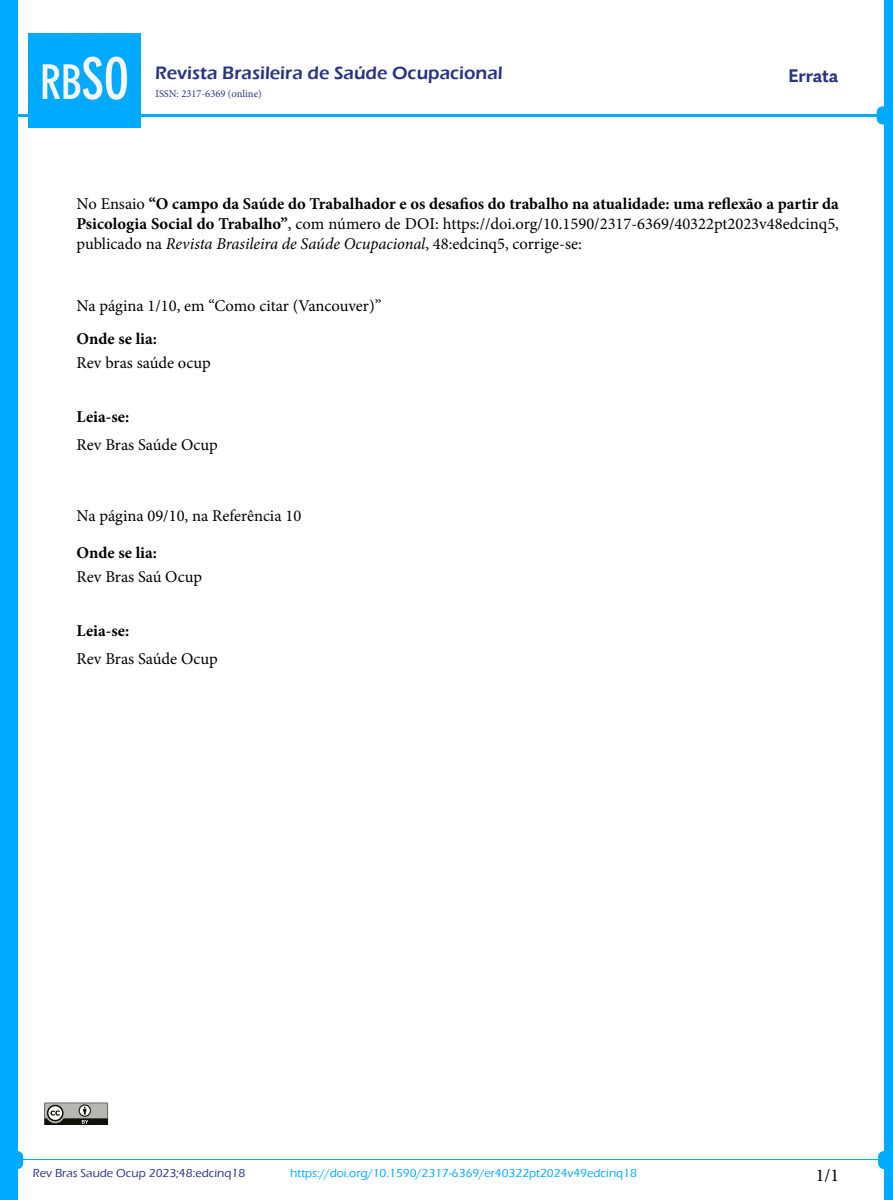
<style>
.page{position:relative;width:893px;height:1200px;background:#fff}
.page>*{position:absolute;margin:0;border:0;box-sizing:border-box;transform-origin:0 0}
.t1{font:600 18.45px "Eras ITC";color:#283583}
.Seção{font:700 18px "Quire Sans";color:#283583}
.t2{font:18px "Minion Pro";color:#000}
.corpo_de_texto{font:16.5px/19.8px "Minion Pro";color:#000;text-align:justify}
.corpo_de_texto-2{font:700 16.5px "Minion Pro";letter-spacing:.005em;color:#000}
.t3{font:500 12px "Eras ITC";color:#0af}
.t4{font:500 12px "Eras ITC";color:#283583}
.t5{font:10.5px "Minion Pro";color:#283583}
.s1{font-weight:700}
.s2{font-style:italic}
</style>
<div class="page">
<div style="left:884px;top:0;width:9px;height:1199px;background:#0af"></div>
<hr style="left:18px;top:1158px;width:875px;height:1px;background:#0af">
<svg style="left:17px;top:1150px;width:6px;height:18px"></svg>
<svg style="left:878px;top:1151px;width:6px;height:17px"></svg>
<div style="left:0;top:0;width:17px;height:1199px;background:#0af"></div>
<hr style="left:0;top:115px;width:885px;height:2px;background:#0af">
<div style="left:877px;top:106px;width:16px;height:18px;background:#0af;border-radius:6px"></div>
<img style="left:29px;top:34px;width:112px;height:94px">
<div style="left:36px;top:102px;width:96px;height:20px;background:#0af"></div>
<svg style="left:44px;top:1102px;width:65px;height:23px"></svg>
<p class="t1" style="left:155px;top:63px;width:349px">Revista Brasileira de Saúde Ocupacional</p>
<p class="t5" style="left:155px;top:87px;width:108px">ISSN: 2317-6369 (online)</p>
<p class="Seção" style="left:789px;top:64px;width:51px">Errata</p>
<p class="corpo_de_texto" style="left:77px;top:194px;width:764px">No Ensaio <span class="s1">“O campo da Saúde do Trabalhador e os desafios do trabalho na atualidade: uma reflexão a partir da Psicologia Social do Trabalho”</span>, com número de DOI: https://doi.org/10.1590/2317-6369/40322pt2023v48edcinq5, publicado na <span class="s2">Revista Brasileira de Saúde Ocupacional</span>, 48:edcinq5, corrige-se:</p>
<p class="corpo_de_texto" style="left:77px;top:296px;width:306px">Na página 1/10, em “Como citar (Vancouver)”</p>
<p class="corpo_de_texto-2" style="left:77px;top:327px;width:82px">Onde se lia:</p>
<p class="corpo_de_texto" style="left:77px;top:352px;width:136px">Rev bras saúde ocup</p>
<p class="corpo_de_texto-2" style="left:77px;top:404px;width:54px">Leia-se:</p>
<p class="corpo_de_texto" style="left:77px;top:435px;width:143px">Rev Bras Saúde Ocup</p>
<p class="corpo_de_texto" style="left:77px;top:505px;width:226px">Na página 09/10, na Referência 10</p>
<p class="corpo_de_texto-2" style="left:77px;top:540px;width:82px">Onde se lia:</p>
<p class="corpo_de_texto" style="left:77px;top:566px;width:127px">Rev Bras Saú Ocup</p>
<p class="corpo_de_texto-2" style="left:77px;top:618px;width:54px">Leia-se:</p>
<p class="corpo_de_texto" style="left:77px;top:648px;width:143px">Rev Bras Saúde Ocup</p>
<p class="t4" style="left:33px;top:1166px;width:214px">Rev Bras Saude Ocup 2023;48:edcinq18</p>
<p class="t3" style="left:290px;top:1166px;width:348px">https://doi.org/10.1590/2317-6369/er40322pt2024v49edcinq18</p>
<p class="t2" style="left:816px;top:1162px;width:25px">1/1</p>
</div>
